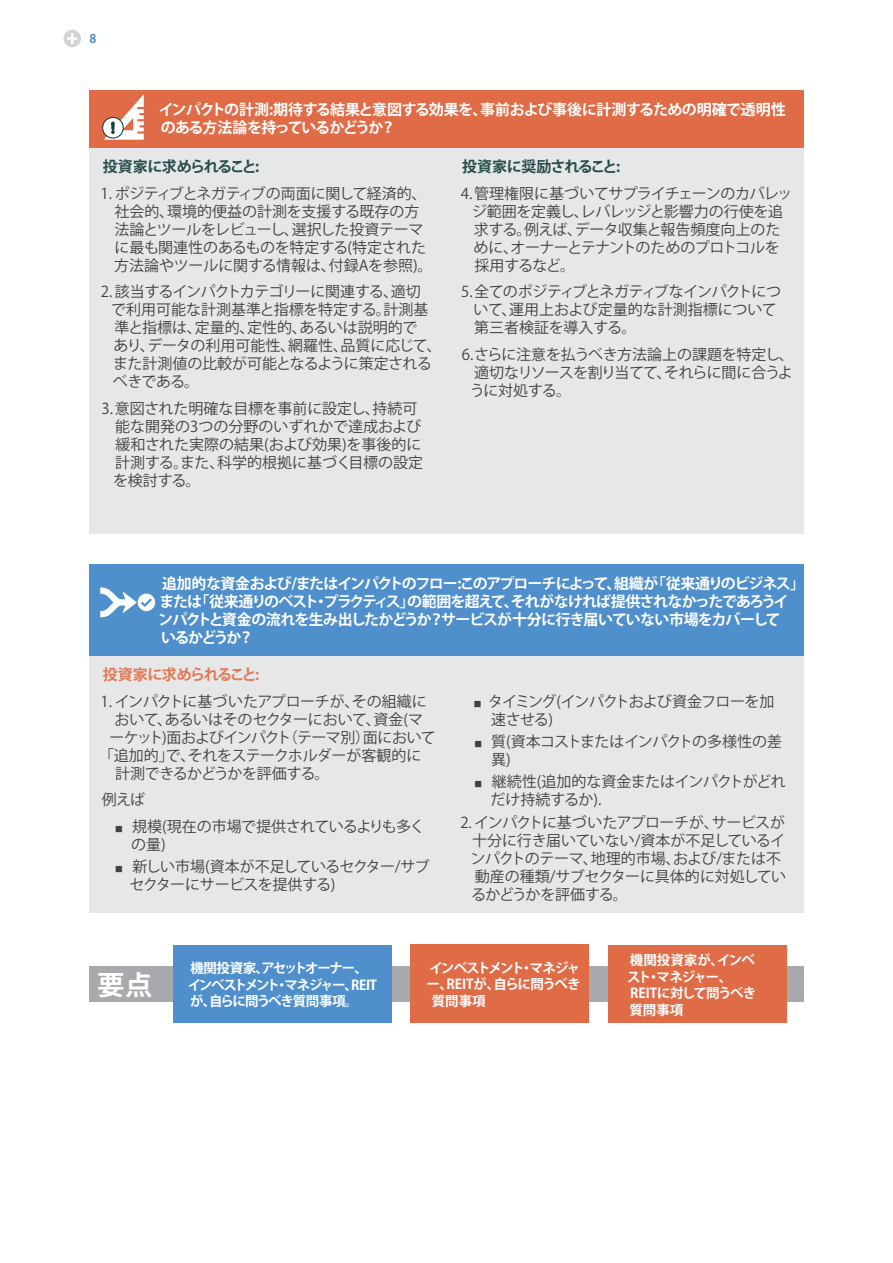
<style>
.page{position:relative;width:893px;height:1263px;background:#fff}
.page>*{position:absolute;margin:0;border:0;box-sizing:border-box;transform-origin:0 0}
.t1{font:700 27px "Koz Go Pr 6 N";color:#fff}
.t2{font:15px/18px "Koz Go Pr 6 N";letter-spacing:-.02em;color:#414042}
.t3{font:700 15px/18px "Koz Go Pr 6 N";letter-spacing:-.06em;color:#fff}
.t4{font:15px/18px "Koz Go Pr 6 N";color:#414042}
.t5{font:700 15px/18px "Koz Go Pr 6 N";letter-spacing:-.04em;color:#fff}
.t6{font:15px/22.2px "Koz Go Pr 6 N";letter-spacing:-.05em;color:#414042}
.t7{font:15px/26.5px "Koz Go Pr 6 N";letter-spacing:-.045em;color:#414042}
.t8{font:700 15px "Koz Go Pr 6 N";letter-spacing:-.06em;color:#274c4c}
.t9{font:700 15px "Koz Go Pr 6 N";letter-spacing:-.04em;color:#274c4c}
.t10{font:700 15px "Koz Go Pr 6 N";letter-spacing:-.06em;color:#e27955}
.t11{font:700 13.5px/16.5px "Koz Go Pr 6 N";letter-spacing:-.08em;color:#fff}
.t12{font:700 13.5px/16.5px "Koz Go Pr 6 N";letter-spacing:-.04em;color:#fff}
.t13{font:700 13.5px "Koz Go Pr 6 N";letter-spacing:-.135em;color:#fff}
.t14{font:700 12px "Koz Go Pr 6 N";color:#4e8fcc}
</style>
<div class="page">
<div style="left:64px;top:30px;width:17px;height:17px;background:#d1d3d4;border-radius:50%"></div>
<svg style="left:67px;top:33px;width:11px;height:11px"></svg>
<div style="left:89px;top:148px;width:715px;height:386px;background:#e6e7e8"></div>
<div style="left:89px;top:655px;width:715px;height:258px;background:#e6e7e8"></div>
<div style="left:89px;top:966px;width:715px;height:36px;background:#a7a9ac"></div>
<div style="left:173px;top:946px;width:218px;height:77px;background:#4e8fcc"></div>
<div style="left:410px;top:945px;width:179px;height:78px;background:#df6c47"></div>
<div style="left:608px;top:946px;width:179px;height:77px;background:#df6c47"></div>
<div style="left:89px;top:90px;width:715px;height:58px;background:#df6c47"></div>
<div style="left:89px;top:564px;width:715px;height:91px;background:#4e8fcc"></div>
<svg style="left:102px;top:94px;width:42px;height:46px"></svg>
<svg style="left:100px;top:587px;width:55px;height:30px"></svg>
<p class="t14" style="left:90px;top:32px;width:8px">8</p>
<p class="t5" style="left:159px;top:101px;width:629px">インパクトの計測:期待する結果と意図する効果を、事前および事後に計測するための明確で透明性のある方法論を持っているかどうか？</p>
<p class="t8" style="left:103px;top:158px;width:158px">投資家に求められること:</p>
<p class="t2" style="left:114px;top:185px;width:320px;text-indent:-14px">1. ポジティブとネガティブの両面に関して経済的、社会的、環境的便益の計測を支援する既存の方法論とツールをレビューし、選択した投資テーマに最も関連性のあるものを特定する(特定された方法論やツールに関する情報は、付録Aを参照)。</p>
<p class="t2" style="left:111px;top:283px;width:332px;text-indent:-10px">2. 該当するインパクトカテゴリーに関連する、適切<br>で利用可能な計測基準と指標を特定する。計測基準と指標は、定量的、定性的、あるいは説明的で<br>あり、データの利用可能性、網羅性、品質に応じて、また計測値の比較が可能となるように策定されるべきである。</p>
<p class="t4" style="left:113px;top:400px;width:312px;text-indent:-12px">3.意図された明確な目標を事前に設定し、持続可能な開発の3つの分野のいずれかで達成および緩和された実際の結果(および効果)を事後的に計測する。また、科学的根拠に基づく目標の設定を検討する。</p>
<p class="t9" style="left:462px;top:158px;width:159px">投資家に奨励されること:</p>
<p class="t2" style="left:472px;top:185px;width:322px;text-indent:-11px">4.管理権限に基づいてサプライチェーンのカバレッジ範囲を定義し、レバレッジと影響力の行使を追求する。例えば、データ収集と報告頻度向上のために、オーナーとテナントのためのプロトコルを採用するなど。</p>
<p class="t2" style="left:474px;top:283px;width:309px;text-indent:-12px">5.全てのポジティブとネガティブなインパクトについて、運用上および定量的な計測指標について第三者検証を導入する。</p>
<p class="t2" style="left:470px;top:346px;width:326px;text-align:justify;text-indent:-8px">6.さらに注意を払うべき方法論上の課題を特定し、適切なリソースを割り当てて、それらに間に合うように対処する。</p>
<p class="t3" style="left:158px;top:574px;width:648px">追加的な資金および/またはインパクトのフロー:このアプローチによって、組織が「従来通りのビジネス」または「従来通りのベスト・プラクティス」の範囲を超えて、それがなければ提供されなかったであろうインパクトと資金の流れを生み出したかどうか？サービスが十分に行き届いていない市場をカバーして<br>いるかどうか？</p>
<p class="t10" style="left:103px;top:666px;width:158px">投資家に求められること:</p>
<p class="t2" style="left:100px;top:693px;width:328px">1. インパクトに基づいたアプローチが、その組織に</p>
<p class="t2" style="left:114px;top:711px;width:310px">おいて、あるいはそのセクターにおいて、資金(マ</p>
<p class="t7" style="left:110px;top:724px;width:328px">ーケット)面およびインパクト（テーマ別）面において</p>
<p class="t2" style="left:99px;top:747px;width:324px">「追加的」で、それをステークホルダーが客観的に</p>
<p class="t2" style="left:115px;top:765px;width:216px">計測できるかどうかを評価する。</p>
<p class="t7" style="left:114px;top:787px;width:312px;text-indent:-12px">例えば<br>◼ 規模(現在の市場で提供されているよりも多く</p>
<p class="t6" style="left:114px;top:833px;width:317px;text-indent:17px">の量)<br>◼ 新しい市場(資本が不足しているセクター/サブ</p>
<p class="t2" style="left:129px;top:876px;width:207px">セクターにサービスを提供する)</p>
<p class="t6" style="left:491px;top:693px;width:285px;line-height:18px;text-indent:-18px">◼ タイミング(インパクトおよび資金フローを加速させる)</p>
<p class="t2" style="left:491px;top:733px;width:292px;text-indent:-18px">◼ 質(資本コストまたはインパクトの多様性の差異)</p>
<p class="t2" style="left:491px;top:773px;width:297px;text-indent:-17px">◼ 継続性(追加的な資金またはインパクトがどれだけ持続するか).</p>
<p class="t2" style="left:470px;top:813px;width:317px;text-indent:-10px">2. インパクトに基づいたアプローチが、サービスが十分に行き届いていない/資本が不足しているインパクトのテーマ、地理的市場、および/または不動産の種類/サブセクターに具体的に対処しているかどうかを評価する。</p>
<h1 class="t1" style="left:98px;top:969px;width:56px">要点</h1>
<p class="t11" style="left:188px;top:960px;width:191px">機関投資家、アセットオーナー、インベストメント・マネジャー、REITが、自らに問うべき質問事項。</p>
<p class="t13" style="left:429px;top:960px;width:152px">インベストメント・マネジャ</p>
<p class="t12" style="left:426px;top:976px;width:156px">ー、REITが、自らに問うべき</p>
<p class="t11" style="left:432px;top:993px;width:55px">質問事項</p>
<p class="t12" style="left:627px;top:952px;width:131px">機関投資家が、インベスト・マネジャー、<br>REITに対して問うべき質問事項</p>
</div>
